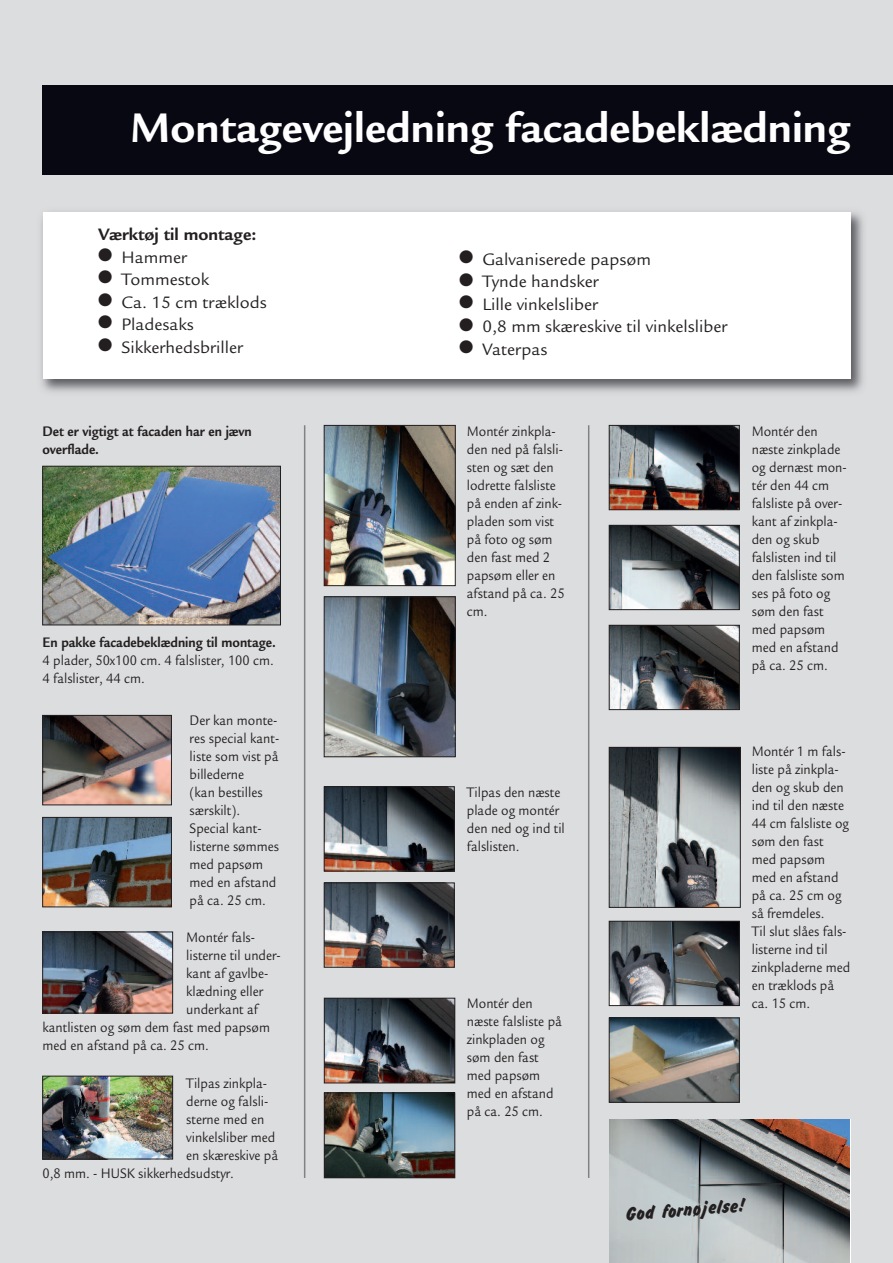
<style>
.page{position:relative;width:893px;height:1263px;background:#dcdddf}
.page>*{position:absolute;margin:0;border:0;box-sizing:border-box;transform-origin:0 0}
.t1{font:700 45px "Legacy Sans Std";color:#fff}
.t2{font:20.25px "Brush Hand";color:#231f20}
.t3{font:18px "Legacy Sans Std";color:#231f20}
.t4{font:700 18px "Legacy Sans Std";color:#231f20}
.t5{font:15px/18px "Legacy Sans Std";color:#231f20;scale:.9 1}
.t6{font:700 15px/18px "Legacy Sans Std";color:#231f20;scale:.9 1}
</style>
<div class="page">
<div style="left:43px;top:85px;width:850px;height:90px;background:#080813"></div>
<img style="left:41px;top:212px;width:822px;height:180px">
<div style="left:43px;top:212px;width:807px;height:166px;background:#fff"></div>
<hr style="left:304px;top:425px;width:1px;height:753px;background:#808285">
<hr style="left:588px;top:425px;width:1px;height:753px;background:#808285">
<img style="left:45px;top:468px;width:234px;height:155px">
<div style="left:43px;top:466px;width:238px;height:159px;border:1px solid #231f20"></div>
<img style="left:45px;top:717px;width:125px;height:86px">
<div style="left:43px;top:715px;width:129px;height:90px;border:1px solid #231f20"></div>
<img style="left:45px;top:819px;width:125px;height:86px">
<div style="left:43px;top:817px;width:129px;height:90px;border:1px solid #231f20"></div>
<img style="left:326px;top:1000px;width:127px;height:81px">
<div style="left:324px;top:998px;width:131px;height:85px;border:1px solid #231f20"></div>
<img style="left:326px;top:1095px;width:127px;height:81px">
<div style="left:324px;top:1093px;width:131px;height:85px;border:1px solid #231f20"></div>
<img style="left:326px;top:427px;width:127px;height:157px">
<div style="left:324px;top:425px;width:131px;height:161px;border:1px solid #231f20"></div>
<img style="left:326px;top:599px;width:127px;height:156px">
<div style="left:324px;top:597px;width:131px;height:160px;border:1px solid #231f20"></div>
<img style="left:611px;top:749px;width:127px;height:156px">
<div style="left:609px;top:747px;width:131px;height:160px;border:1px solid #231f20"></div>
<img style="left:326px;top:788px;width:126px;height:81px">
<div style="left:324px;top:786px;width:130px;height:85px;border:1px solid #231f20"></div>
<img style="left:326px;top:885px;width:126px;height:80px">
<div style="left:324px;top:883px;width:130px;height:84px;border:1px solid #231f20"></div>
<img style="left:611px;top:427px;width:126px;height:81px">
<div style="left:609px;top:425px;width:130px;height:85px;border:1px solid #231f20"></div>
<img style="left:611px;top:527px;width:126px;height:81px">
<div style="left:609px;top:525px;width:130px;height:85px;border:1px solid #231f20"></div>
<img style="left:611px;top:627px;width:126px;height:81px">
<div style="left:609px;top:625px;width:130px;height:85px;border:1px solid #231f20"></div>
<img style="left:611px;top:923px;width:126px;height:81px">
<div style="left:609px;top:921px;width:130px;height:85px;border:1px solid #231f20"></div>
<img style="left:611px;top:1020px;width:126px;height:80px">
<div style="left:609px;top:1018px;width:130px;height:84px;border:1px solid #231f20"></div>
<img style="left:609px;top:1119px;width:240px;height:144px">
<img style="left:45px;top:934px;width:126px;height:77px">
<div style="left:43px;top:932px;width:130px;height:81px;border:1px solid #231f20"></div>
<img style="left:45px;top:1078px;width:126px;height:79px">
<div style="left:43px;top:1076px;width:130px;height:83px;border:1px solid #231f20"></div>
<h1 class="t1" style="left:131px;top:111px;width:721px">Montagevejledning facadebeklædning</h1>
<p class="t4" style="left:98px;top:228px;width:160px">Værktøj til montage:</p>
<p class="t3" style="left:98px;top:250px;width:90px">● Hammer</p>
<p class="t3" style="left:98px;top:273px;width:113px">● Tommestok</p>
<p class="t3" style="left:98px;top:295px;width:170px">● Ca. 15 cm træklods</p>
<p class="t3" style="left:98px;top:318px;width:97px">● Pladesaks</p>
<p class="t3" style="left:98px;top:340px;width:147px">● Sikkerhedsbriller</p>
<p class="t6" style="left:43px;top:423px;width:234px">Det er vigtigt at facaden har en jævn overflade.</p>
<p class="t6" style="left:43px;top:635px;width:261px">En pakke facadebeklædning til montage.</p>
<p class="t5" style="left:43px;top:653px;width:258px">4 plader, 50x100 cm. 4 falslister, 100 cm.<br>4 falslister, 44 cm.</p>
<p class="t5" style="left:190px;top:713px;width:101px">Der kan monte&shy;res special kant&shy;liste som vist på billederne<br>(kan bestilles særskilt).<br>Special kant&shy;listerne sømmes med papsøm med en afstand på ca. 25 cm.</p>
<p class="t5" style="left:186px;top:930px;width:78px">Montér fals-</p>
<p class="t5" style="left:186px;top:948px;width:107px">listerne til under-</p>
<p class="t5" style="left:186px;top:966px;width:93px">kant af gavlbe-</p>
<p class="t5" style="left:186px;top:984px;width:87px">klædning eller</p>
<p class="t5" style="left:186px;top:1002px;width:81px">underkant af</p>
<p class="t5" style="left:43px;top:1020px;width:254px">kantlisten og søm dem fast med papsøm</p>
<p class="t5" style="left:43px;top:1038px;width:186px">med en afstand på ca. 25 cm.</p>
<p class="t5" style="left:186px;top:1076px;width:91px">Tilpas zinkpla-</p>
<p class="t5" style="left:186px;top:1094px;width:93px">derne og falsli-</p>
<p class="t5" style="left:186px;top:1112px;width:88px">sterne med en</p>
<p class="t5" style="left:186px;top:1130px;width:100px">vinkelsliber med</p>
<p class="t5" style="left:186px;top:1148px;width:104px">en skæreskive på</p>
<p class="t5" style="left:43px;top:1166px;width:214px">0,8 mm. - HUSK sikkerhedsudstyr.</p>
<p class="t3" style="left:459px;top:252px;width:193px">● Galvaniserede papsøm</p>
<p class="t3" style="left:459px;top:275px;width:141px">● Tynde handsker</p>
<p class="t3" style="left:459px;top:297px;width:140px">● Lille vinkelsliber</p>
<p class="t3" style="left:459px;top:320px;width:270px">● 0,8 mm skæreskive til vinkelsliber</p>
<p class="t3" style="left:459px;top:342px;width:90px">● Vaterpas</p>
<p class="t5" style="left:467px;top:423px;width:110px">Montér zinkpla&shy;den ned på falsli&shy;sten og sæt den lodrette falsliste på enden af zink&shy;pladen som vist på foto og søm den fast med 2 papsøm eller en afstand på ca. 25 cm.</p>
<p class="t5" style="left:752px;top:423px;width:107px">Montér den næste zinkplade og dernæst mon&shy;tér den 44 cm falsliste på over&shy;kant af zinkpla&shy;den og skub falslisten ind til den falsliste som ses på foto og søm den fast med papsøm med en afstand på ca. 25 cm.</p>
<p class="t5" style="left:467px;top:785px;width:110px">Tilpas den næste plade og montér den ned og ind til falslisten.</p>
<p class="t5" style="left:467px;top:996px;width:107px">Montér den næste falsliste på zinkpladen og søm den fast med papsøm med en afstand på ca. 25 cm.</p>
<p class="t5" style="left:752px;top:743px;width:111px">Montér 1 m fals&shy;liste på zinkpla&shy;den og skub den ind til den næste<br>44 cm falsliste og søm den fast med papsøm med en afstand på ca. 25 cm og så fremdeles.<br>Til slut slåes fals&shy;listerne ind til zinkpladerne med en træklods på ca. 15 cm.</p>
<h2 class="t2" style="left:624px;top:1203px;width:123px;rotate:-5deg">God fornøjelse!</h2>
</div>
